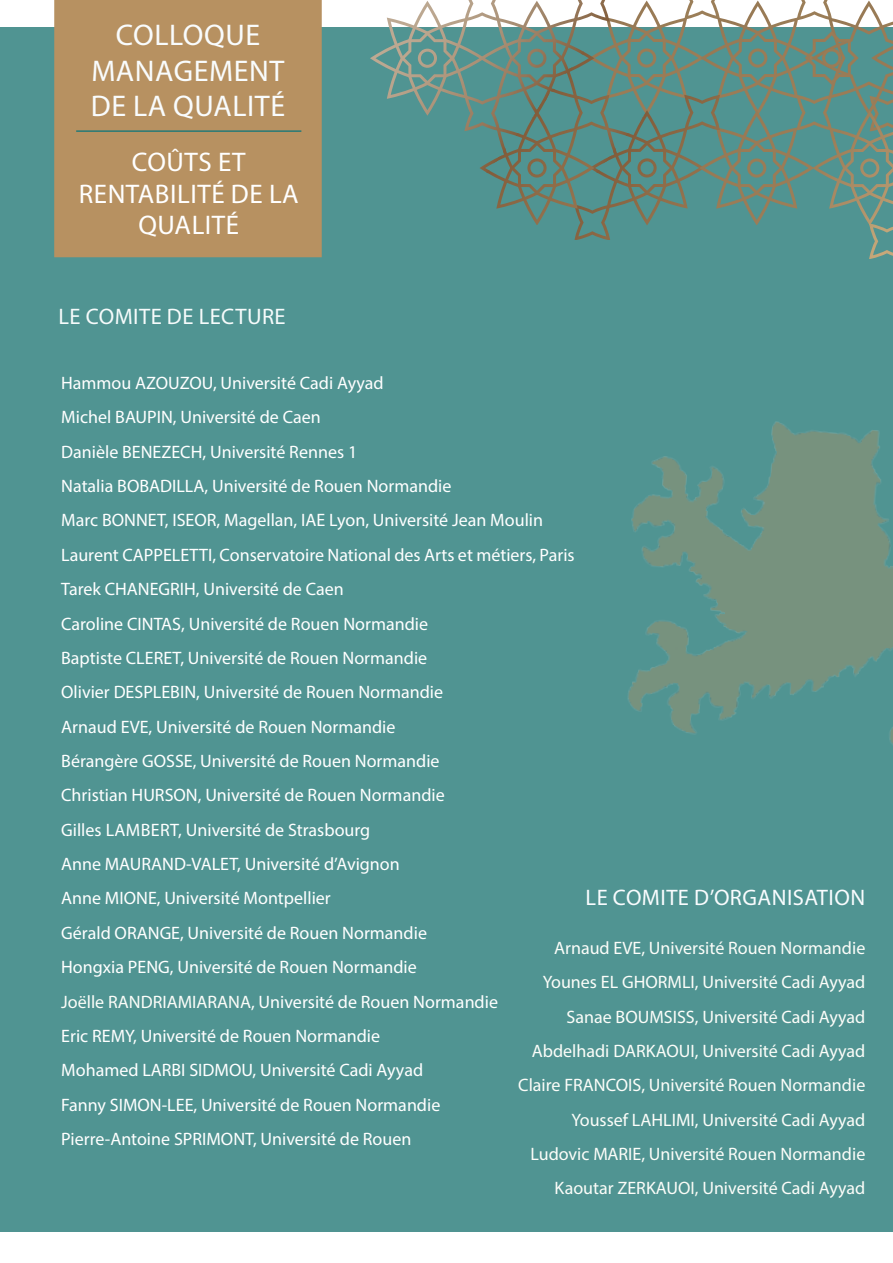
<style>
.page{position:relative;width:893px;height:1263px;background:#fff}
.page>*{position:absolute;margin:0;border:0;box-sizing:border-box;transform-origin:0 0}
.t1{font:30px/35.7px "Myriad Pro";letter-spacing:.02em;color:#f9fcfd;text-align:center}
.t2{font:27px/31.5px "Myriad Pro";letter-spacing:.02em;color:#fff;text-align:center}
.t3{font:22.5px "Myriad Pro";letter-spacing:.02em;color:#f9fcfe}
.t4{font:22.5px "Myriad Pro";letter-spacing:.02em;color:#f6fbfb}
.t5{font:18px/34.3px "Myriad Pro";color:#fff}
.t6{font:18px/34.3px "Myriad Pro";color:#fcfdf9;text-align:right}
.s1{color:#fcfdf9}
.s2{color:#f9fbf5}
</style>
<div class="page">
<div style="left:0;top:28px;width:893px;height:1204px;background:#509492"></div>
<div style="left:54px;top:0;width:268px;height:257px;background:#b79161"></div>
<hr style="left:76px;top:130px;width:225px;height:2px;background:#257a77">
<svg style="left:370px;top:1px;width:523px;height:258px"></svg>
<hr style="left:422px;top:0;width:471px;height:1px;background:#f9fcfe">
<img style="left:628px;top:421px;width:265px;height:324px">
<h1 class="t1" style="left:91px;top:16px;width:196px">COLLOQUE<br>MANAGEMENT<br>DE LA QUALITÉ</h1>
<h2 class="t2" style="left:79px;top:146px;width:222px">COÛTS ET<br>RENTABILITÉ DE LA<br>QUALITÉ</h2>
<p class="t4" style="left:58px;top:303px;width:229px">LE COMITE DE LECTURE</p>
<p class="t5" style="left:61px;top:365px;width:515px">Hammou AZOUZOU, Université Cadi Ayyad<br>Michel BAUPIN, Université de Caen<br>Danièle BENEZECH, Université Rennes 1<br>Natalia BOBADILLA, Université de Rouen Normandie<br>Marc BONNET, ISEOR, Magellan, IAE Lyon, Université Jean Moulin Laurent CAPPELETTI, Conservatoire National des Arts et métiers, Paris Tarek CHANEGRIH, Université de Caen<br>Caroline CINTAS, Université de Rouen Normandie<br>Baptiste CLERET, Université de Rouen Normandie<br>Olivier DESPLEBIN, Université de Rouen Normandie<br>Arnaud EVE, Université de Rouen Normandie<br>Bérangère GOSSE, Université de Rouen Normandie<br>Christian HURSON, Université de Rouen Normandie<br>Gilles LAMBERT, Université de Strasbourg<br>Anne MAURAND-VALET, Université d’Avignon<br>Anne MIONE, Université Montpellier<br>Gérald ORANGE, Université de Rouen Normandie<br>Hongxia PENG, Université de Rouen Normandie<br><span class="s1">Joëlle RANDRIAMIARANA</span>, Université de Rouen Normandie<br>Eric REMY, Université de Rouen Normandie<br>Mohamed LARBI SIDMOU, Université Cadi Ayyad<br>Fanny SIMON-LEE, Université de Rouen Normandie<br>Pierre-Antoine SPRIMONT, Université de Rouen</p>
<p class="t3" style="left:586px;top:883px;width:281px">LE COMITE D’ORGANISATION</p>
<p class="t6" style="left:518px;top:930px;width:349px">Arnaud EVE, Université Rouen Normandie Younes EL GHORMLI, Université Cadi Ayyad Sanae BOUMSISS, Université Cadi Ayyad Abdelhadi DARKAOUI, Université Cadi Ayyad Claire FRANCOIS, Université Rouen Normandie Youssef LAHLIMI, Université Cadi Ayyad Ludovic MARIE, Université Rouen Normandie Kaoutar ZERKAU<span class="s2">OI,</span> Université Cadi Ayyad</p>
</div>
